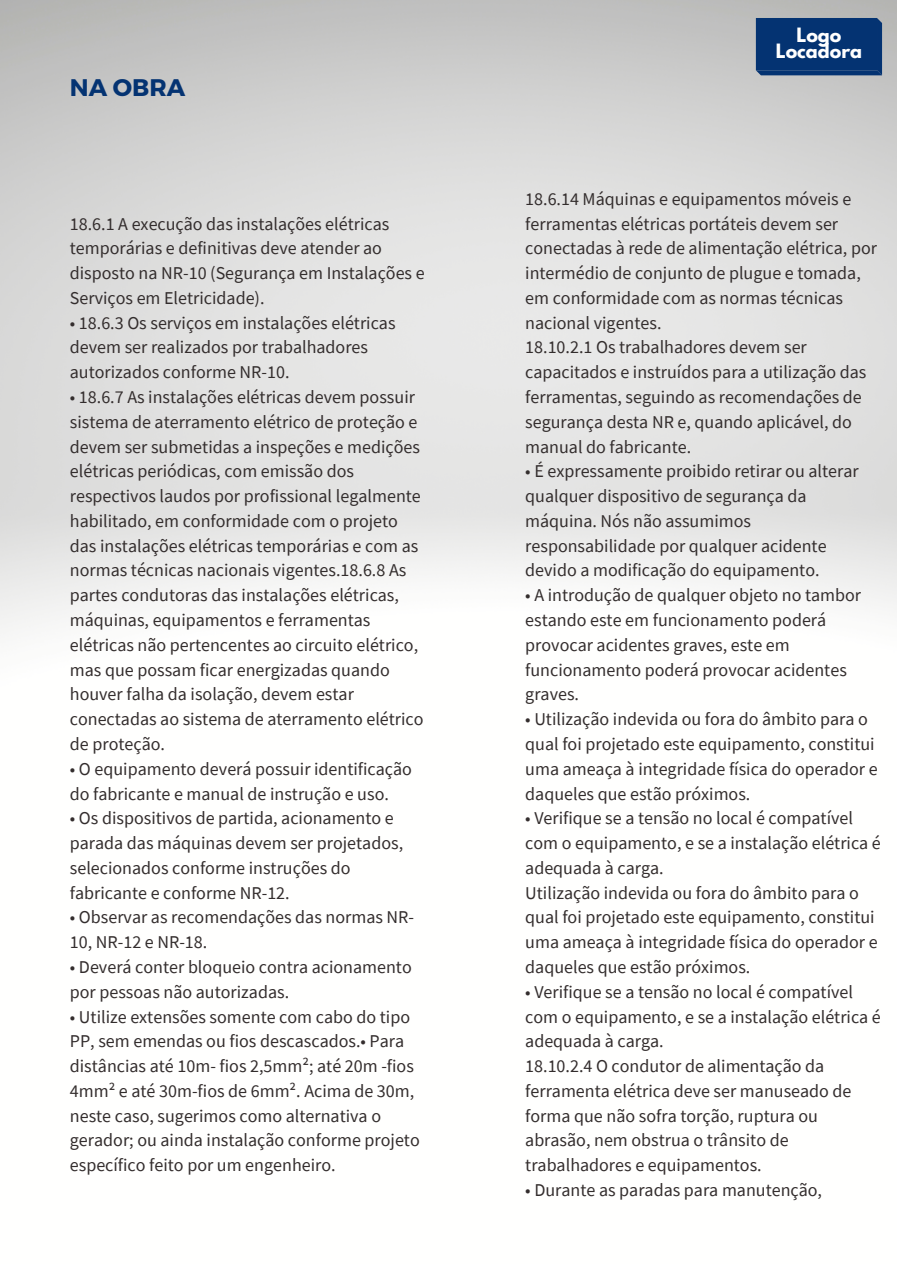
<style>
.page{position:relative;width:897px;height:1264px;background:#fff}
.page>*{position:absolute;margin:0;border:0;box-sizing:border-box;transform-origin:0 0}
.t1{font:700 24px "Montserrat";color:#043372}
.t2{font:18px/24.8px "Source Sans Pro";color:#332d2d}
.t3{font:700 17.55px/16.4px "League Spartan";color:#fff;text-align:center}
</style>
<div class="page">
<div style="left:756px;top:18px;width:126px;height:57px;background:#043372"></div>
<p class="t1" style="left:70px;top:72px;width:117px">NA OBRA</p>
<p class="t2" style="left:70px;top:211px;width:356px">18.6.1 A execução das instalações elétricas temporárias e definitivas deve atender ao disposto na NR-10 (Segurança em Instalações e Serviços em Eletricidade).</p>
<p class="t2" style="left:70px;top:310px;width:327px">• 18.6.3 Os serviços em instalações elétricas devem ser realizados por trabalhadores autorizados conforme NR-10.</p>
<p class="t2" style="left:70px;top:384px;width:355px">• 18.6.7 As instalações elétricas devem possuir sistema de aterramento elétrico de proteção e devem ser submetidas a inspeções e medições elétricas periódicas, com emissão dos respectivos laudos por profissional legalmente habilitado, em conformidade com o projeto das instalações elétricas temporárias e com as normas técnicas nacionais vigentes.18.6.8 As partes condutoras das instalações elétricas, máquinas, equipamentos e ferramentas elétricas não pertencentes ao circuito elétrico, mas que possam ficar energizadas quando houver falha da isolação, devem estar conectadas ao sistema de aterramento elétrico de proteção.</p>
<p class="t2" style="left:70px;top:756px;width:344px">• O equipamento deverá possuir identificação do fabricante e manual de instrução e uso.</p>
<p class="t2" style="left:70px;top:805px;width:335px">• Os dispositivos de partida, acionamento e parada das máquinas devem ser projetados, selecionados conforme instruções do fabricante e conforme NR-12.</p>
<p class="t2" style="left:70px;top:904px;width:346px">• Observar as recomendações das normas NR-<br>10, NR-12 e NR-18.</p>
<p class="t2" style="left:70px;top:954px;width:343px">• Deverá conter bloqueio contra acionamento por pessoas não autorizadas.</p>
<p class="t2" style="left:70px;top:1003px;width:342px">• Utilize extensões somente com cabo do tipo</p>
<p class="t2" style="left:70px;top:1028px;width:351px">PP, sem emendas ou fios descascados.• Para distâncias até 10m- fios 2,5mm²; até 20m -fios 4mm² e até 30m-fios de 6mm². Acima de 30m, neste caso, sugerimos como alternativa o gerador; ou ainda instalação conforme projeto específico feito por um engenheiro.</p>
<p class="t3" style="left:776px;top:29px;width:88px">Logo<br>Locadora</p>
<p class="t2" style="left:525px;top:186px;width:353px">18.6.14 Máquinas e equipamentos móveis e ferramentas elétricas portáteis devem ser conectadas à rede de alimentação elétrica, por intermédio de conjunto de plugue e tomada, em conformidade com as normas técnicas nacional vigentes.</p>
<p class="t2" style="left:525px;top:334px;width:343px">18.10.2.1 Os trabalhadores devem ser capacitados e instruídos para a utilização das ferramentas, seguindo as recomendações de segurança desta NR e, quando aplicável, do manual do fabricante.</p>
<p class="t2" style="left:525px;top:458px;width:335px">• É expressamente proibido retirar ou alterar qualquer dispositivo de segurança da máquina. Nós não assumimos responsabilidade por qualquer acidente devido a modificação do equipamento.</p>
<p class="t2" style="left:525px;top:582px;width:337px">• A introdução de qualquer objeto no tambor estando este em funcionamento poderá provocar acidentes graves, este em funcionamento poderá provocar acidentes graves.</p>
<p class="t2" style="left:525px;top:706px;width:354px">• Utilização indevida ou fora do âmbito para o qual foi projetado este equipamento, constitui uma ameaça à integridade física do operador e daqueles que estão próximos.</p>
<p class="t2" style="left:525px;top:805px;width:357px">• Verifique se a tensão no local é compatível com o equipamento, e se a instalação elétrica é adequada à carga.</p>
<p class="t2" style="left:525px;top:879px;width:354px">Utilização indevida ou fora do âmbito para o qual foi projetado este equipamento, constitui uma ameaça à integridade física do operador e daqueles que estão próximos.</p>
<p class="t2" style="left:525px;top:979px;width:357px">• Verifique se a tensão no local é compatível com o equipamento, e se a instalação elétrica é adequada à carga.</p>
<p class="t2" style="left:525px;top:1053px;width:328px">18.10.2.4 O condutor de alimentação da ferramenta elétrica deve ser manuseado de forma que não sofra torção, ruptura ou abrasão, nem obstrua o trânsito de trabalhadores e equipamentos.</p>
<p class="t2" style="left:525px;top:1177px;width:298px">• Durante as paradas para manutenção,</p>
</div>
